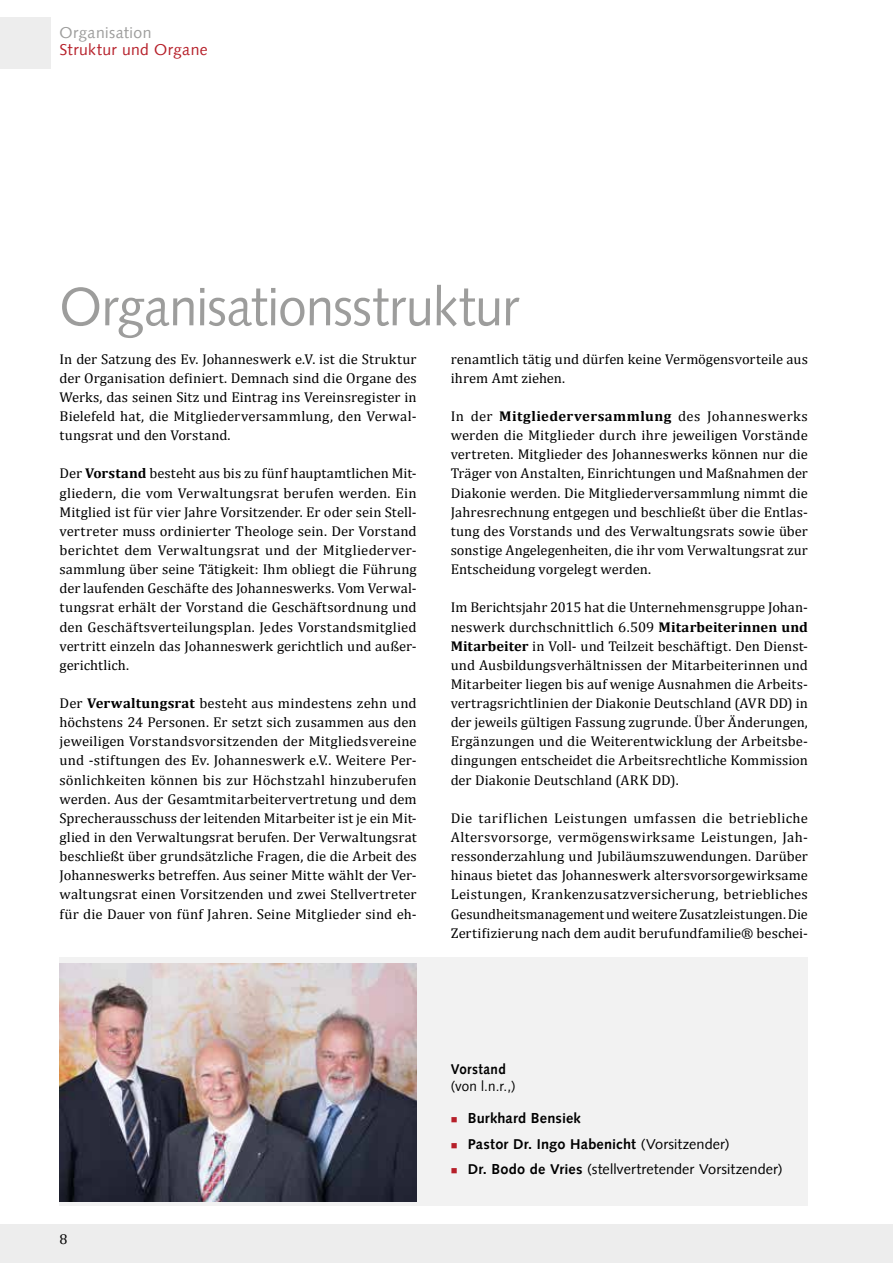
<style>
.page{position:relative;width:893px;height:1263px;background:#fff}
.page>*{position:absolute;margin:0;border:0;box-sizing:border-box;transform-origin:0 0}
.t1{font:54px "Syntax Com";letter-spacing:-.015em;color:#9d9d9c;scale:.94 1}
.t2{font:15.75px "Syntax Com";letter-spacing:.025em;color:#b61f29}
.t3{font:15.75px "Syntax Com";letter-spacing:.025em;color:#9d9d9c}
.t4{font:14.25px/19.2px "Cambria";color:#000;text-align:justify}
.t5{font:700 14.25px/25.5px "Syntax Com";letter-spacing:.01em;color:#000}
.t6{font:14.25px "Syntax Com";color:#000;scale:.94 1}
.t7{font:700 14.25px "Syntax Com";letter-spacing:.03em;color:#000;scale:.94 1}
.s1{font-weight:700}
.s2{font-weight:400}
</style>
<div class="page">
<div style="left:0;top:1225px;width:893px;height:38px;background:#ededed"></div>
<div style="left:0;top:17px;width:51px;height:51px;background:#ededed"></div>
<div style="left:60px;top:957px;width:748px;height:248px;background:#f2f2f2"></div>
<img style="left:60px;top:963px;width:357px;height:239px">
<p class="t3" style="left:60px;top:24px;width:93px">Organisation</p>
<p class="t2" style="left:60px;top:41px;width:150px">Struktur und Organe</p>
<h1 class="t1" style="left:60px;top:275px;width:490px">Organisationsstruktur</h1>
<p class="t4" style="left:60px;top:349px;width:359px">In der Satzung des Ev. Johanneswerk e.V. ist die Struktur der Organisation definiert. Demnach sind die Organe des Werks, das seinen Sitz und Eintrag ins Vereinsregister in Bielefeld hat, die Mitgliederversammlung, den Verwal&shy;tungsrat und den Vorstand.</p>
<p class="t4" style="left:60px;top:464px;width:359px">Der <span class="s1">Vorstand</span> besteht aus bis zu fünf hauptamtlichen Mit&shy;gliedern, die vom Verwaltungsrat berufen werden. Ein Mitglied ist für vier Jahre Vorsitzender. Er oder sein Stell&shy;vertreter muss ordinierter Theologe sein. Der Vorstand berichtet dem Verwaltungsrat und der Mitgliederver&shy;sammlung über seine Tätigkeit: Ihm obliegt die Führung der laufenden Geschäfte des Johanneswerks. Vom Verwal&shy;tungsrat erhält der Vorstand die Geschäftsordnung und den Geschäftsverteilungsplan. Jedes Vorstandsmitglied vertritt einzeln das Johanneswerk gerichtlich und außer&shy;gerichtlich.</p>
<p class="t4" style="left:60px;top:693px;width:359px">Der <span class="s1">Verwaltungsrat</span> besteht aus mindestens zehn und höchstens 24 Personen. Er setzt sich zusammen aus den jeweiligen Vorstandsvorsitzenden der Mitgliedsvereine und -stiftungen des Ev. Johanneswerk e.V.. Weitere Per&shy;sönlichkeiten können bis zur Höchstzahl hinzuberufen werden. Aus der Gesamtmitarbeitervertretung und dem Sprecherausschuss der leitenden Mitarbeiter ist je ein Mit&shy;glied in den Verwaltungsrat berufen. Der Verwaltungsrat beschließt über grundsätzliche Fragen, die die Arbeit des Johanneswerks betreffen. Aus seiner Mitte wählt der Ver&shy;waltungsrat einen Vorsitzenden und zwei Stellvertreter für die Dauer von fünf Jahren. Seine Mitglieder sind eh-</p>
<p class="t4" style="left:451px;top:349px;width:359px">renamtlich tätig und dürfen keine Vermögensvorteile aus ihrem Amt ziehen.</p>
<p class="t4" style="left:451px;top:406px;width:359px">In der <span class="s1">Mitgliederversammlung</span> des Johanneswerks werden die Mitglieder durch ihre jeweiligen Vorstände vertreten. Mitglieder des Johanneswerks können nur die Träger von Anstalten, Einrichtungen und Maßnahmen der Diakonie werden. Die Mitgliederversammlung nimmt die Jahresrechnung entgegen und beschließt über die Entlas&shy;tung des Vorstands und des Verwaltungsrats sowie über sonstige Angelegenheiten, die ihr vom Verwaltungsrat zur Entscheidung vorgelegt werden.</p>
<p class="t4" style="left:451px;top:598px;width:359px">Im Berichtsjahr 2015 hat die Unternehmensgruppe Johan&shy;neswerk durchschnittlich 6.509 <span class="s1">Mitarbeiterinnen und Mitarbeiter</span> in Voll- und Teilzeit beschäftigt. Den Dienst&shy;und Ausbildungsverhältnissen der Mitarbeiterinnen und Mitarbeiter liegen bis auf wenige Ausnahmen die Arbeits&shy;vertragsrichtlinien der Diakonie Deutschland (AVR DD) in der jeweils gültigen Fassung zugrunde. Über Änderungen, Ergänzungen und die Weiterentwicklung der Arbeitsbe&shy;dingungen entscheidet die Arbeitsrechtliche Kommission der Diakonie Deutschland (ARK DD).</p>
<p class="t4" style="left:451px;top:808px;width:359px">Die tariflichen Leistungen umfassen die betriebliche Altersvorsorge, vermögenswirksame Leistungen, Jah&shy;ressonderzahlung und Jubiläumszuwendungen. Darüber hinaus bietet das Johanneswerk altersvorsorgewirksame Leistungen, Krankenzusatzversicherung, betriebliches Gesundheitsmanagement und weitere Zusatzleistungen. Die Zertifizierung nach dem audit berufundfamilie® beschei-</p>
<p class="t4" style="left:60px;top:1229px;width:10px">8</p>
<p class="t7" style="left:451px;top:1060px;width:60px">Vorstand</p>
<p class="t6" style="left:451px;top:1077px;width:71px">(von l.n.r.,)</p>
<p class="t5" style="left:468px;top:1105px;width:316px">Burkhard Bensiek<br>Pastor Dr. Ingo Habenicht <span class="s2">(Vorsitzender)<br></span>Dr. Bodo de Vries <span class="s2">(stellvertretender Vorsitzender)</span></p>
</div>
